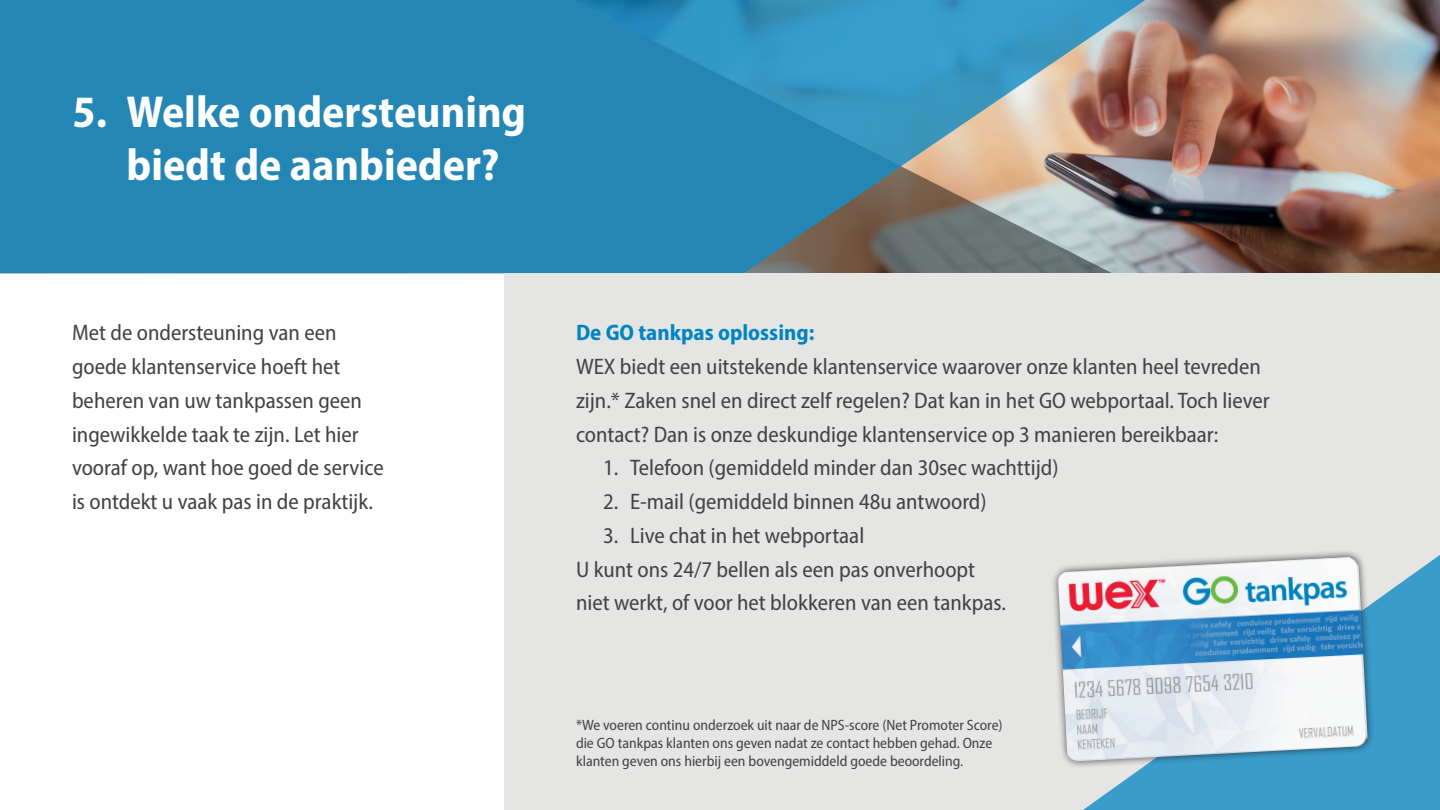
<style>
.page{position:relative;width:1440px;height:810px;background:#fff}
.page>*{position:absolute;margin:0;border:0;box-sizing:border-box;transform-origin:0 0}
.t1{font:700 semi-condensed 45px/52.5px "Myriad Pro";color:#fff}
.t2{font:semi-condensed 22.5px/33.8px "Myriad Pro";color:#404245}
.t3{font:700 semi-condensed 22.5px "Myriad Pro";color:#0084c3}
.t4{font:semi-condensed 15px/18px "Myriad Pro";color:#404245}
</style>
<div class="page">
<img style="left:1145px;top:0;width:295px;height:273px">
<svg style="left:0;top:0;width:1145px;height:273px;background:#3b8aae"></svg>
<div style="left:504px;top:273px;width:936px;height:537px;background:#e5e5e3"></div>
<svg style="left:1083px;top:555px;width:357px;height:255px;background:#48a2cd"></svg>
<div style="left:1051px;top:550px;width:324px;height:219px;background:#231f20;opacity:.8"></div>
<img style="left:1058px;top:557px;width:310px;height:205px">
<h1 class="t1" style="left:127px;top:85px;width:401px;text-indent:-54px">5. Welke ondersteuning biedt de aanbieder?</h1>
<p class="t2" style="left:72px;top:316px;width:313px">Met de ondersteuning van een goede klantenservice hoeft het beheren van uw tankpassen geen ingewikkelde taak te zijn. Let hier vooraf op, want hoe goed de service is ontdekt u vaak pas in de praktijk.</p>
<p class="t3" style="left:576px;top:318px;width:240px">De GO tankpas oplossing:</p>
<p class="t2" style="left:576px;top:349px;width:695px">WEX biedt een uitstekende klantenservice waarover onze klanten heel tevreden zijn.* Zaken snel en direct zelf regelen? Dat kan in het GO webportaal. Toch liever contact? Dan is onze deskundige klantenservice op 3 manieren bereikbaar:</p>
<p class="t2" style="left:603px;top:451px;width:457px">1. Telefoon (gemiddeld minder dan 30sec wachttijd)</p>
<p class="t2" style="left:603px;top:484px;width:385px">2. E-mail (gemiddeld binnen 48u antwoord)</p>
<p class="t2" style="left:576px;top:518px;width:432px;text-indent:27px">3. Live chat in het webportaal<br>U kunt ons 24/7 bellen als een pas onverhoopt niet werkt, of voor het blokkeren van een tankpas.</p>
<p class="t4" style="left:576px;top:715px;width:428px">*We voeren continu onderzoek uit naar de NPS-score (Net Promoter Score) die GO tankpas klanten ons geven nadat ze contact hebben gehad. Onze klanten geven ons hierbij een bovengemiddeld goede beoordeling.</p>
</div>
